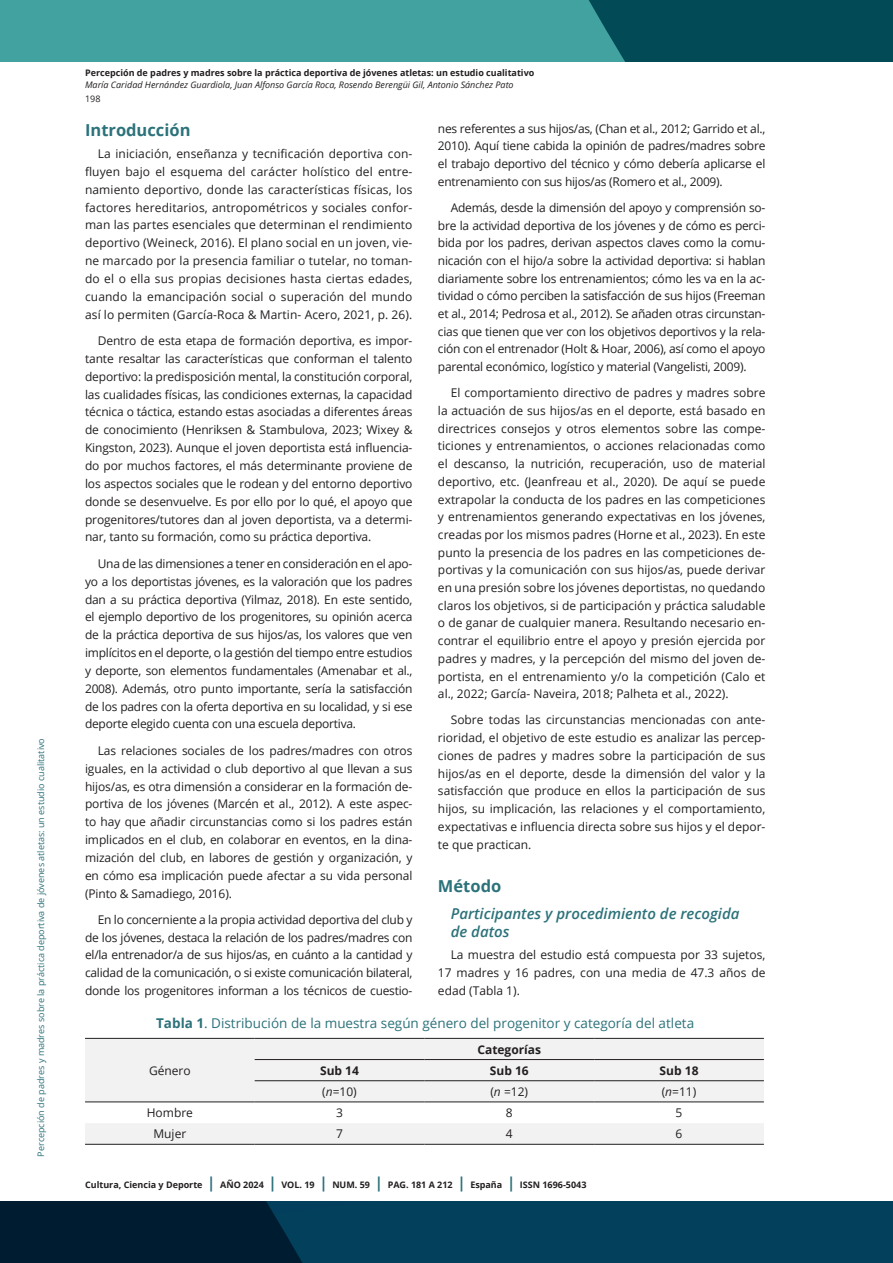
<style>
.page{position:relative;width:893px;height:1263px;background:#fff}
.page>*{position:absolute;margin:0;border:0;box-sizing:border-box;transform-origin:0 0}
.titulo_tablas_imagen{font:700 16.5px "Open Sans";color:#2c727a}
.Cuerpo_de_texto_P{font:700 16.5px "Open Sans";color:#2c727a}
.Cuerpo_de_texto_P-2{font:italic 600 15px/18px "Open Sans";color:#2c727a}
.titulo_tablas_imagen-2{font:13.5px "Open Sans";color:#2c727a}
.titulo_tablas_imagen-3{font:12px/17.9px "Open Sans";letter-spacing:-.01em;color:#231f20;text-align:justify}
.Cuerpo_de_texto_P-3{font:12px/17.7px "Open Sans";color:#231f20;text-align:justify}
.Cuerpo_tablas{font:12px "Open Sans";color:#231f20}
.Cuerpo_tablas-2{font:700 12px "Open Sans";color:#231f20}
.t1{font:700 9px "Open Sans";color:#231f20}
.t2{font:italic 9px "Open Sans";color:#231f20}
.t3{font:9px "Open Sans";color:#2c727a}
.t4{font:9px "Open Sans";color:#231f20}
.s1{font-weight:700}
.s2{font-style:italic}
.s3{font-size:15px;color:#2c727a}
</style>
<div class="page">
<svg style="left:0;top:1201px;width:893px;height:62px;background:#02344e"></svg>
<div style="left:0;top:0;width:893px;height:62px;background:#41a29f"></div>
<div style="left:589px;top:0;width:304px;height:62px;background:#024a56"></div>
<div style="left:85px;top:1039px;width:679px;height:105px;background:#f2f2f2"></div>
<svg style="left:85px;top:1102px;width:679px;height:21px"></svg>
<hr style="left:85px;top:1144px;width:170px;height:1px;background:#231f20">
<hr style="left:255px;top:1144px;width:169px;height:1px;background:#231f20">
<hr style="left:424px;top:1144px;width:170px;height:1px;background:#231f20">
<hr style="left:594px;top:1144px;width:170px;height:1px;background:#231f20">
<hr style="left:85px;top:1038px;width:170px;height:1px;background:#231f20">
<hr style="left:85px;top:1101px;width:170px;height:1px;background:#231f20">
<hr style="left:255px;top:1038px;width:169px;height:1px;background:#231f20">
<hr style="left:424px;top:1038px;width:170px;height:1px;background:#231f20">
<hr style="left:594px;top:1038px;width:170px;height:1px;background:#231f20">
<hr style="left:255px;top:1059px;width:169px;height:1px;background:#231f20">
<hr style="left:424px;top:1059px;width:170px;height:1px;background:#231f20">
<hr style="left:594px;top:1059px;width:170px;height:1px;background:#231f20">
<hr style="left:255px;top:1080px;width:169px;height:1px;background:#231f20">
<hr style="left:424px;top:1080px;width:170px;height:1px;background:#231f20">
<hr style="left:594px;top:1080px;width:170px;height:1px;background:#231f20">
<hr style="left:255px;top:1101px;width:169px;height:1px;background:#231f20">
<hr style="left:424px;top:1101px;width:170px;height:1px;background:#231f20">
<hr style="left:594px;top:1101px;width:170px;height:1px;background:#231f20">
<p class="t3" style="left:35px;top:1156px;width:420px;rotate:-90deg">Percepción de padres y madres sobre la práctica deportiva de jóvenes atletas: un estudio cualitativo</p>
<p class="t1" style="left:85px;top:67px;width:451px">Percepción de padres y madres sobre la práctica deportiva de jóvenes atletas: un estudio cualitativo</p>
<p class="t2" style="left:85px;top:79px;width:430px">María Caridad Hernández Guardiola, Juan Alfonso García Roca, Rosendo Berengüi Gil, Antonio Sánchez Pato</p>
<p class="t4" style="left:85px;top:92px;width:17px">198</p>
<p class="titulo_tablas_imagen" style="left:85px;top:118px;width:107px">Introducción</p>
<p class="titulo_tablas_imagen-3" style="left:85px;top:144px;width:329px;text-indent:13px">La iniciación, enseñanza y tecnificación deportiva con&shy;fluyen bajo el esquema del carácter holístico del entre&shy;namiento deportivo, donde las características físicas, los factores hereditarios, antropométricos y sociales confor&shy;man las partes esenciales que determinan el rendimiento deportivo (Weineck, 2016). El plano social en un joven, vie&shy;ne marcado por la presencia familiar o tutelar, no toman&shy;do el o ella sus propias decisiones hasta ciertas edades, cuando la emancipación social o superación del mundo así lo permiten (García-Roca &amp; Martin- Acero, 2021, p. 26).</p>
<p class="titulo_tablas_imagen-3" style="left:85px;top:331px;width:329px;text-indent:13px">Dentro de esta etapa de formación deportiva, es impor&shy;tante resaltar las características que conforman el talento deportivo: la predisposición mental, la constitución corporal, las cualidades físicas, las condiciones externas, la capacidad técnica o táctica, estando estas asociadas a diferentes áreas de conocimiento (Henriksen &amp; Stambulova, 2023; Wixey &amp; Kingston, 2023). Aunque el joven deportista está influencia&shy;do por muchos factores, el más determinante proviene de los aspectos sociales que le rodean y del entorno deportivo donde se desenvuelve. Es por ello por lo qué, el apoyo que progenitores/tutores dan al joven deportista, va a determi&shy;nar, tanto su formación, como su práctica deportiva.</p>
<p class="titulo_tablas_imagen-3" style="left:85px;top:554px;width:329px;text-indent:13px">Una de las dimensiones a tener en consideración en el apo&shy;yo a los deportistas jóvenes, es la valoración que los padres dan a su práctica deportiva (Yilmaz, 2018). En este sentido, el ejemplo deportivo de los progenitores, su opinión acerca de la práctica deportiva de sus hijos/as, los valores que ven implícitos en el deporte, o la gestión del tiempo entre estudios y deporte, son elementos fundamentales (Amenabar et al., 2008). Además, otro punto importante, sería la satisfacción de los padres con la oferta deportiva en su localidad, y si ese deporte elegido cuenta con una escuela deportiva.</p>
<p class="titulo_tablas_imagen-3" style="left:85px;top:741px;width:329px;text-indent:13px">Las relaciones sociales de los padres/madres con otros iguales, en la actividad o club deportivo al que llevan a sus hijos/as, es otra dimensión a considerar en la formación de&shy;portiva de los jóvenes (Marcén et al., 2012). A este aspec&shy;to hay que añadir circunstancias como si los padres están implicados en el club, en colaborar en eventos, en la dina&shy;mización del club, en labores de gestión y organización, y en cómo esa implicación puede afectar a su vida personal (Pinto &amp; Samadiego, 2016).</p>
<p class="titulo_tablas_imagen-3" style="left:85px;top:910px;width:329px;text-indent:13px">En lo concerniente a la propia actividad deportiva del club y de los jóvenes, destaca la relación de los padres/madres con el/la entrenador/a de sus hijos/as, en cuánto a la cantidad y calidad de la comunicación, o si existe comunicación bilateral, donde los progenitores informan a los técnicos de cuestio-</p>
<p class="titulo_tablas_imagen-2" style="left:156px;top:1013px;width:539px"><span class="s1">Tabla 1</span>. Distribución de la muestra según género del progenitor y categoría del atleta</p>
<p class="Cuerpo_tablas" style="left:149px;top:1062px;width:43px">Género</p>
<p class="Cuerpo_de_texto_P-3" style="left:438px;top:119px;width:329px">nes referentes a sus hijos/as, (Chan et al., 2012; Garrido et al., 2010). Aquí tiene cabida la opinión de padres/madres sobre el trabajo deportivo del técnico y cómo debería aplicarse el entrenamiento con sus hijos/as (Romero et al., 2009).</p>
<p class="Cuerpo_de_texto_P-3" style="left:438px;top:198px;width:329px;text-indent:13px">Además, desde la dimensión del apoyo y comprensión so&shy;bre la actividad deportiva de los jóvenes y de cómo es perci&shy;bida por los padres, derivan aspectos claves como la comu&shy;nicación con el hijo/a sobre la actividad deportiva: si hablan diariamente sobre los entrenamientos; cómo les va en la ac&shy;tividad o cómo perciben la satisfacción de sus hijos (Freeman et al., 2014; Pedrosa et al., 2012). Se añaden otras circunstan&shy;cias que tienen que ver con los objetivos deportivos y la rela&shy;ción con el entrenador (Holt &amp; Hoar, 2006), así como el apoyo parental económico, logístico y material (Vangelisti, 2009).</p>
<p class="Cuerpo_de_texto_P-3" style="left:438px;top:384px;width:329px;text-indent:13px">El comportamiento directivo de padres y madres sobre la actuación de sus hijos/as en el deporte, está basado en directrices consejos y otros elementos sobre las compe&shy;ticiones y entrenamientos, o acciones relacionadas como el descanso, la nutrición, recuperación, uso de material deportivo, etc. (Jeanfreau et al., 2020). De aquí se puede extrapolar la conducta de los padres en las competiciones y entrenamientos generando expectativas en los jóvenes, creadas por los mismos padres (Horne et al., 2023). En este punto la presencia de los padres en las competiciones de&shy;portivas y la comunicación con sus hijos/as, puede derivar en una presión sobre los jóvenes deportistas, no quedando claros los objetivos, si de participación y práctica saludable o de ganar de cualquier manera. Resultando necesario en&shy;contrar el equilibrio entre el apoyo y presión ejercida por padres y madres, y la percepción del mismo del joven de&shy;portista, en el entrenamiento y/o la competición (Calo et al., 2022; García- Naveira, 2018; Palheta et al., 2022).</p>
<p class="Cuerpo_de_texto_P-3" style="left:438px;top:711px;width:329px;text-indent:13px">Sobre todas las circunstancias mencionadas con ante&shy;rioridad, el objetivo de este estudio es analizar las percep&shy;ciones de padres y madres sobre la participación de sus hijos/as en el deporte, desde la dimensión del valor y la satisfacción que produce en ellos la participación de sus hijos, su implicación, las relaciones y el comportamiento, expectativas e influencia directa sobre sus hijos y el depor&shy;te que practican.</p>
<p class="Cuerpo_de_texto_P" style="left:438px;top:874px;width:65px">Método</p>
<p class="Cuerpo_de_texto_P-2" style="left:451px;top:904px;width:290px">Participantes y procedimiento de recogida de datos</p>
<p class="Cuerpo_de_texto_P-3" style="left:438px;top:945px;width:329px;text-indent:13px">La muestra del estudio está compuesta por 33 sujetos, 17 madres y 16 padres, con una media de 47.3 años de edad (Tabla 1).</p>
<p class="Cuerpo_tablas-2" style="left:477px;top:1041px;width:65px">Categorías</p>
<p class="Cuerpo_tablas-2" style="left:320px;top:1062px;width:40px">Sub 14</p>
<p class="Cuerpo_tablas-2" style="left:490px;top:1062px;width:40px">Sub 16</p>
<p class="Cuerpo_tablas-2" style="left:660px;top:1062px;width:40px">Sub 18</p>
<p class="Cuerpo_tablas" style="left:322px;top:1083px;width:36px">(<span class="s2">n</span>=10)</p>
<p class="Cuerpo_tablas" style="left:490px;top:1083px;width:39px">(<span class="s2">n</span> =12)</p>
<p class="Cuerpo_tablas" style="left:662px;top:1083px;width:36px">(<span class="s2">n</span>=11)</p>
<p class="Cuerpo_tablas" style="left:147px;top:1104px;width:48px">Hombre</p>
<p class="Cuerpo_tablas" style="left:336px;top:1104px;width:8px">3</p>
<p class="Cuerpo_tablas" style="left:506px;top:1104px;width:8px">8</p>
<p class="Cuerpo_tablas" style="left:676px;top:1104px;width:8px">5</p>
<p class="Cuerpo_tablas" style="left:153px;top:1126px;width:34px">Mujer</p>
<p class="Cuerpo_tablas" style="left:336px;top:1126px;width:8px">7</p>
<p class="Cuerpo_tablas" style="left:506px;top:1126px;width:8px">4</p>
<p class="Cuerpo_tablas" style="left:676px;top:1126px;width:8px">6</p>
<p class="t1" style="left:85px;top:1179px;width:503px">Cultura, Ciencia y Deporte <span class="s3">|</span> AÑO 2024 <span class="s3">|</span> VOL. 19 <span class="s3">|</span> NUM. 59 <span class="s3">|</span> PAG. 181 A 212 <span class="s3">|</span> España <span class="s3">|</span> ISSN 1696-5043</p>
</div>
